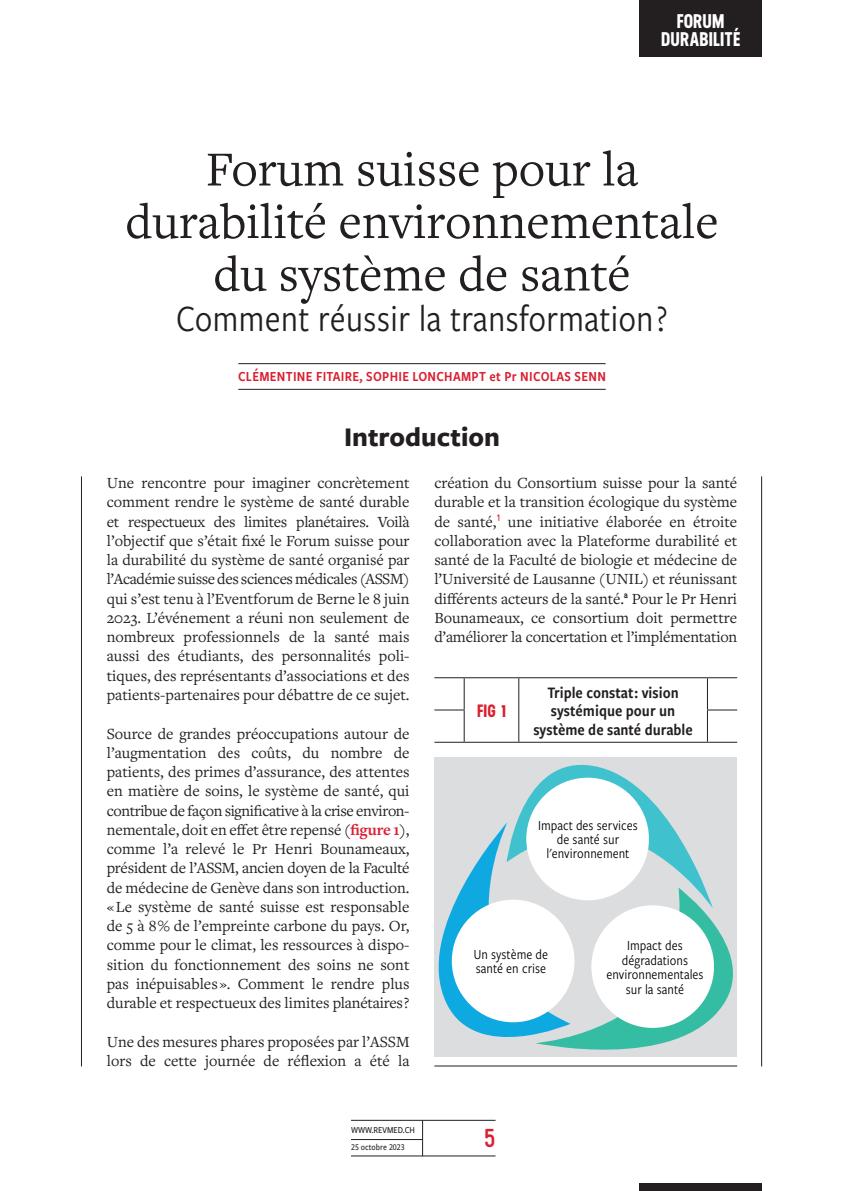
<style>
.page{position:relative;width:844px;height:1191px;background:#fff}
.page>*{position:absolute;margin:0;border:0;box-sizing:border-box;transform-origin:0 0}
.t1{font:50.75px/52.5px "Freight Text Pro";color:#231f20;text-align:center}
.t2{font:38.5px "Freight Sans Cnd Pro";color:#231f20}
.t3{font:700 28px "Freight Sans Pro";color:#231f20}
.t4{font:700 26.25px "Gravur Condensed Pro";color:#da2031}
.t5{font:700 19.78px/18.4px "Neusa";letter-spacing:.005em;color:#fff;text-align:center}
.t6{font:700 17.85px "Neusa";color:#da2031}
.t7{font:16.62px/18.4px "Freight Sans Cnd Pro Semi";color:#231f20;text-align:center}
.t8{font:16.1px/19.2px "Freight Text Pro";color:#231f20;text-align:justify}
.t9{font:14.35px/14.3px "Freight Sans Cnd Pro";color:#000002;text-align:center}
.t10{font:14.35px "Freight Sans Cnd Pro Semi";letter-spacing:.02em;color:#da2031}
.t11{font:500 9.45px "Freight Sans Cnd Pro";color:#231f20}
.t12{font:500 9.1px "Freight Sans Cnd Pro";color:#231f20}
.s1{font-weight:700;color:#da2031}
</style>
<div class="page">
<div style="left:639px;top:1183px;width:122px;height:8px;background:#231f20"></div>
<hr style="left:351px;top:1119px;width:144px;height:1px;background:#231f20">
<hr style="left:351px;top:1155px;width:144px;height:1px;background:#231f20">
<hr style="left:351px;top:1139px;width:71px;height:1px;background:#231f20">
<hr style="left:422px;top:1120px;width:1px;height:36px;background:#231f20">
<div style="left:639px;top:0;width:122px;height:57px;background:#231f20"></div>
<hr style="left:238px;top:363px;width:367px;height:1px;background:#231f20">
<hr style="left:238px;top:389px;width:367px;height:1px;background:#231f20">
<hr style="left:81px;top:476px;width:1px;height:590px;background:#231f20">
<hr style="left:761px;top:476px;width:1px;height:590px;background:#231f20">
<div style="left:434px;top:757px;width:303px;height:299px;background:#dcdddf"></div>
<svg style="left:438px;top:765px;width:294px;height:284px"></svg>
<div style="left:451px;top:899px;width:123px;height:123px;background:#fff;border-radius:50%"></div>
<div style="left:591px;top:905px;width:122px;height:123px;background:#fff;border-radius:50%"></div>
<div style="left:526px;top:777px;width:122px;height:123px;background:#fff;border-radius:50%"></div>
<hr style="left:434px;top:1065px;width:303px;height:1px;background:#231f20">
<svg style="left:434px;top:678px;width:303px;height:64px"></svg>
<hr style="left:463px;top:678px;width:1px;height:31px;background:#231f20">
<hr style="left:518px;top:678px;width:1px;height:32px;background:#231f20">
<hr style="left:434px;top:709px;width:30px;height:1px;background:#231f20">
<hr style="left:463px;top:710px;width:1px;height:32px;background:#231f20">
<hr style="left:518px;top:710px;width:1px;height:32px;background:#231f20">
<hr style="left:706px;top:709px;width:31px;height:1px;background:#231f20">
<hr style="left:434px;top:742px;width:30px;height:1px;background:#231f20">
<hr style="left:464px;top:742px;width:54px;height:1px;background:#231f20">
<hr style="left:518px;top:742px;width:189px;height:1px;background:#231f20">
<hr style="left:707px;top:742px;width:30px;height:1px;background:#231f20">
<hr style="left:706px;top:678px;width:1px;height:31px;background:#231f20">
<hr style="left:706px;top:710px;width:1px;height:32px;background:#231f20">
<hr style="left:434px;top:677px;width:30px;height:1px;background:#231f20">
<hr style="left:464px;top:677px;width:54px;height:1px;background:#231f20">
<hr style="left:518px;top:677px;width:189px;height:1px;background:#231f20">
<hr style="left:707px;top:677px;width:30px;height:1px;background:#231f20">
<p class="t5" style="left:660px;top:11px;width:81px">FORUM<br>DURABILITÉ</p>
<h1 class="t1" style="left:125px;top:141px;width:594px">Forum suisse pour la durabilité environnementale du système de santé</h1>
<h2 class="t2" style="left:176px;top:292px;width:493px">Comment réussir la transformation ?</h2>
<p class="t10" style="left:238px;top:367px;width:369px">CLÉMENTINE FITAIRE, SOPHIE LONCHAMPT et Pr NICOLAS SENN</p>
<h3 class="t3" style="left:344px;top:417px;width:157px">Introduction</h3>
<p class="t8" style="left:107px;top:473px;width:304px">Une rencontre pour imaginer concrètement comment rendre le système de santé durable et respectueux des limites planétaires. Voilà l’objectif que s’était fixé le Forum suisse pour la durabilité du système de santé organisé par l’Académie suisse des sciences médicales (ASSM) qui s’est tenu à l’Eventforum de Berne le 8 juin 2023. L’événement a réuni non seulement de nombreux professionnels de la santé mais aussi des étudiants, des personnalités poli&shy;tiques, des représentants d’associations et des patients-partenaires pour débattre de ce sujet.</p>
<p class="t8" style="left:107px;top:723px;width:304px">Source de grandes préoccupations autour de l’augmentation des coûts, du nombre de patients, des primes d’assurance, des attentes en matière de soins, le système de santé, qui contribue de façon significative à la crise environ&shy;nementale, doit en effet être repensé (<span class="s1">figure 1</span>), comme l’a relevé le Pr Henri Bounameaux, président de l’ASSM, ancien doyen de la Faculté de médecine de Genève dans son introduction. « Le système de santé suisse est responsable de 5 à 8 % de l’empreinte carbone du pays. Or, comme pour le climat, les ressources à dispo&shy;sition du fonctionnement des soins ne sont pas inépuisables ». Comment le rendre plus durable et respectueux des limites planétaires ?</p>
<p class="t8" style="left:107px;top:1031px;width:304px">Une des mesures phares proposées par l’ASSM lors de cette journée de réflexion a été la</p>
<p class="t8" style="left:434px;top:473px;width:304px">création du Consortium suisse pour la santé durable et la transition écologique du système de santé,<sup>1</sup> une initiative élaborée en étroite collaboration avec la Plateforme durabilité et santé de la Faculté de biologie et médecine de l’Université de Lausanne (UNIL) et réunissant différents acteurs de la santé.<sup>a</sup> Pour le Pr Henri Bounameaux, ce consortium doit permettre d’améliorer la concertation et l’implémentation</p>
<p class="t7" style="left:533px;top:682px;width:161px">Triple constat : vision systémique pour un système de santé durable</p>
<p class="t6" style="left:477px;top:698px;width:30px">FIG 1</p>
<p class="t9" style="left:538px;top:817px;width:101px">Impact des services de santé sur l'environnement</p>
<p class="t9" style="left:473px;top:946px;width:76px;text-align:left">Un système de santé en crise</p>
<p class="t9" style="left:606px;top:938px;width:99px">Impact des dégradations environnementales sur la santé</p>
<p class="t11" style="left:351px;top:1123px;width:65px">WWW.REVMED.CH</p>
<p class="t12" style="left:351px;top:1141px;width:55px">25 octobre 2023</p>
<h3 class="t4" style="left:484px;top:1123px;width:14px">5</h3>
</div>
